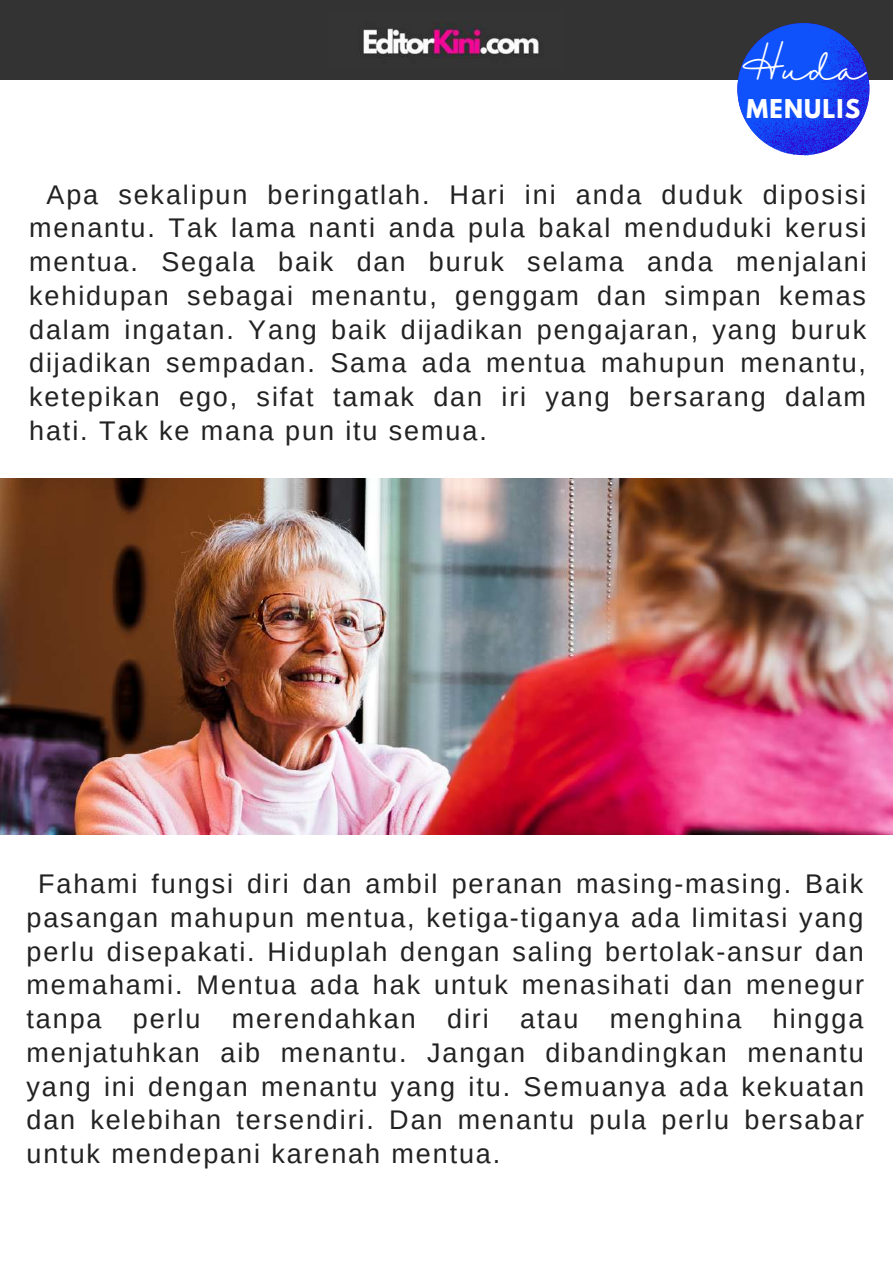
<style>
.page{position:relative;width:893px;height:1264px;background:#fff}
.page>*{position:absolute;margin:0;border:0;box-sizing:border-box;transform-origin:0 0}
.t1{font:32.1px "Halimun";color:#fff}
.t2{font:27px/33.8px "Arimo";letter-spacing:.07em;color:#222;text-align:justify}
.t3{font:700 22.95px "League Spartan";letter-spacing:.05em;color:#fff}
</style>
<div class="page">
<div style="left:0;top:0;width:892px;height:80px;background:#333"></div>
<img style="left:363px;top:22px;width:176px;height:36px">
<svg style="left:737px;top:23px;width:132px;height:132px"></svg>
<img style="left:0;top:478px;width:892px;height:356px">
<p class="t1" style="left:741px;top:50px;width:126px">Huda</p>
<p class="t3" style="left:746px;top:98px;width:115px">MENULIS</p>
<p class="t2" style="left:29px;top:177px;width:839px;text-indent:17px">Apa sekalipun beringatlah. Hari ini anda duduk diposisi menantu. Tak lama nanti anda pula bakal menduduki kerusi mentua. Segala baik dan buruk selama anda menjalani kehidupan sebagai menantu, genggam dan simpan kemas dalam ingatan. Yang baik dijadikan pengajaran, yang buruk dijadikan sempadan. Sama ada mentua mahupun menantu, ketepikan ego, sifat tamak dan iri yang bersarang dalam hati. Tak ke mana pun itu semua.</p>
<p class="t2" style="left:26px;top:867px;width:839px;text-indent:12px">Fahami fungsi diri dan ambil peranan masing-masing. Baik pasangan mahupun mentua, ketiga-tiganya ada limitasi yang perlu disepakati. Hiduplah dengan saling bertolak-ansur dan memahami. Mentua ada hak untuk menasihati dan menegur tanpa perlu merendahkan diri atau menghina hingga menjatuhkan aib menantu. Jangan dibandingkan menantu yang ini dengan menantu yang itu. Semuanya ada kekuatan dan kelebihan tersendiri. Dan menantu pula perlu bersabar untuk mendepani karenah mentua.</p>
</div>
